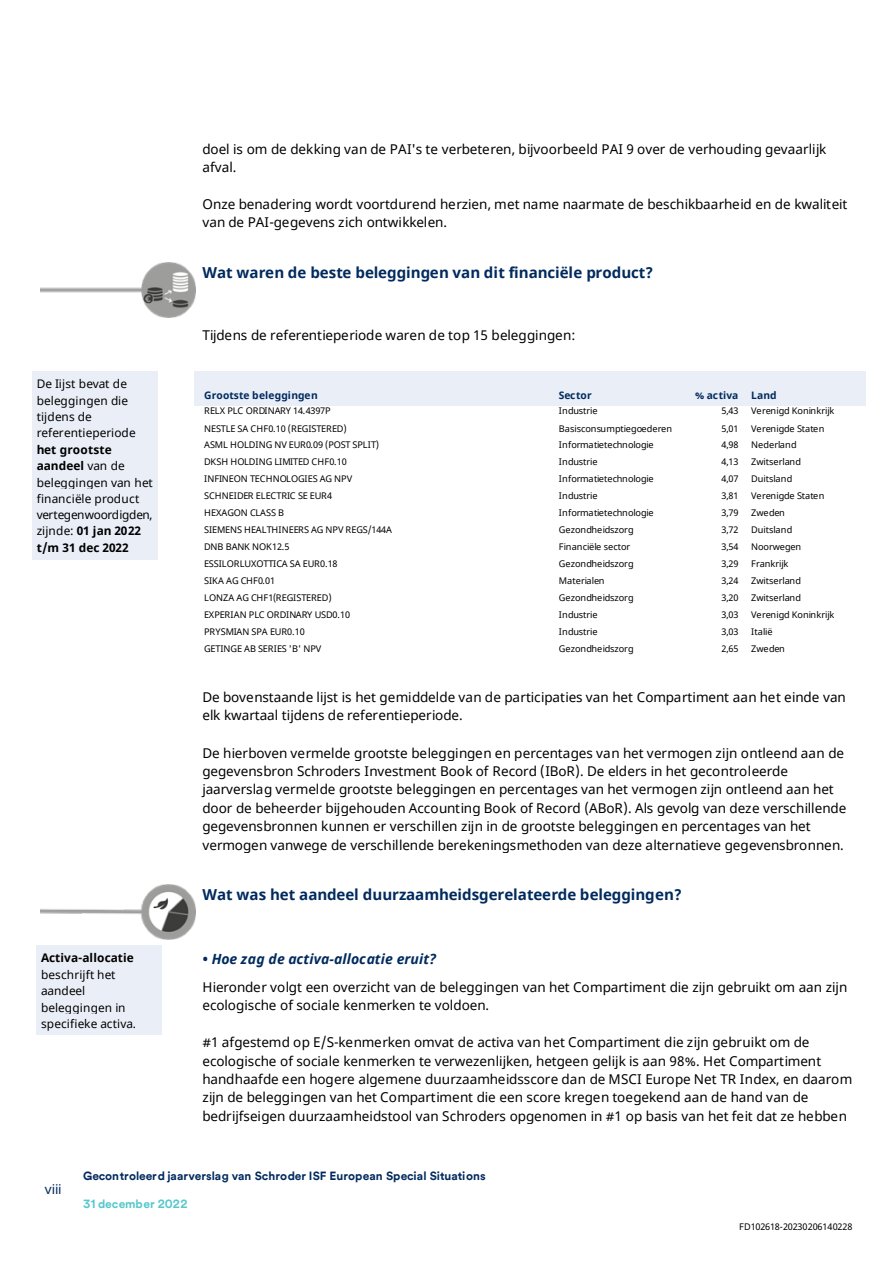
<style>
.page{position:relative;width:893px;height:1263px;background:#fff}
.page>*{position:absolute;margin:0;border:0;box-sizing:border-box;transform-origin:0 0}
.t1{font:700 15.15px "Noto Sans";letter-spacing:.005em;color:#002a5e}
.t2{font:italic 700 14.1px "Noto Sans";letter-spacing:.01em;color:#002a5e}
.t3{font:13.5px/18.3px "Noto Sans";letter-spacing:-.005em;color:#000}
.t4{font:13.5px "Noto Sans";color:#002a5e}
.t5{font:11.85px/16.4px "Noto Sans";letter-spacing:.015em;color:#000}
.t6{font:700 11.85px "Schroders Circular TT";letter-spacing:.005em;color:#002a5e}
.t7{font:700 11.85px "Noto Sans";letter-spacing:.015em;color:#000}
.t8{font:700 11.85px "Schroders Circular TT";letter-spacing:-.015em;color:#57c7cd}
.t9{font:700 10.2px "Noto Sans";letter-spacing:.01em;color:#002a5e}
.t10{font:9.15px "Noto Sans";letter-spacing:-.015em;color:#000}
.t11{font:9.15px "Noto Sans";letter-spacing:.005em;color:#000}
.t12{font:9.15px "Noto Sans";letter-spacing:.01em;color:#000}
.t13{font:9.15px "Noto Sans";letter-spacing:.015em;color:#000}
.s1{font-weight:700}
</style>
<div class="page">
<div style="left:32px;top:371px;width:126px;height:188px;background:#eaeef7"></div>
<div style="left:194px;top:371px;width:10px;height:34px;background:#eaeef7"></div>
<div style="left:204px;top:371px;width:355px;height:34px;background:#eaeef7"></div>
<div style="left:559px;top:371px;width:129px;height:34px;background:#eaeef7"></div>
<div style="left:688px;top:371px;width:63px;height:34px;background:#eaeef7"></div>
<div style="left:751px;top:371px;width:104px;height:34px;background:#eaeef7"></div>
<div style="left:855px;top:371px;width:11px;height:34px;background:#eaeef7"></div>
<div style="left:37px;top:945px;width:125px;height:90px;background:#eaeef7"></div>
<img style="left:41px;top:263px;width:155px;height:54px">
<img style="left:41px;top:885px;width:155px;height:54px">
<p class="t3" style="left:202px;top:140px;width:625px">doel is om de dekking van de PAI's te verbeteren, bijvoorbeeld PAI 9 over de verhouding gevaarlijk afval.</p>
<p class="t3" style="left:202px;top:195px;width:646px">Onze benadering wordt voortdurend herzien, met name naarmate de beschikbaarheid en de kwaliteit van de PAI-gegevens zich ontwikkelen.</p>
<p class="t1" style="left:202px;top:262px;width:452px">Wat waren de beste beleggingen van dit financiële product?</p>
<p class="t5" style="left:37px;top:376px;width:101px">De Iijst bevat de beleggingen die tijdens de referentieperiode</p>
<p class="t5" style="left:37px;top:442px;width:118px"><span class="s1">het grootste aandeel</span> van de beleggingen van het financiële product vertegenwoordigden, zijnde: <span class="s1">01 jan 2022 t/m 31 dec 2022</span></p>
<p class="t7" style="left:41px;top:950px;width:94px">Activa-allocatie</p>
<p class="t5" style="left:41px;top:966px;width:96px">beschrijft het aandeel beleggingen in specifieke activa.</p>
<p class="t3" style="left:202px;top:327px;width:374px">Tijdens de referentieperiode waren de top 15 beleggingen:</p>
<p class="t9" style="left:204px;top:388px;width:115px">Grootste beleggingen</p>
<p class="t9" style="left:559px;top:388px;width:34px">Sector</p>
<p class="t9" style="left:695px;top:388px;width:83px">% activa Land</p>
<p class="t10" style="left:204px;top:405px;width:128px">RELX PLC ORDINARY 14.4397P</p>
<p class="t10" style="left:559px;top:405px;width:40px">Industrie</p>
<p class="t10" style="left:721px;top:405px;width:18px">5,43</p>
<p class="t10" style="left:751px;top:405px;width:85px">Verenigd Koninkrijk</p>
<p class="t10" style="left:204px;top:422px;width:144px">NESTLE SA CHF0.10 (REGISTERED)</p>
<p class="t10" style="left:559px;top:422px;width:115px">Basisconsumptiegoederen</p>
<p class="t10" style="left:721px;top:422px;width:18px">5,01</p>
<p class="t10" style="left:751px;top:422px;width:75px">Verenigde Staten</p>
<p class="t10" style="left:204px;top:439px;width:176px">ASML HOLDING NV EUR0.09 (POST SPLIT)</p>
<p class="t10" style="left:559px;top:439px;width:96px">Informatietechnologie</p>
<p class="t10" style="left:721px;top:439px;width:18px">4,98</p>
<p class="t13" style="left:751px;top:439px;width:47px">Nederland</p>
<p class="t11" style="left:204px;top:455px;width:144px">DKSH HOLDING LIMITED CHF0.10</p>
<p class="t10" style="left:559px;top:455px;width:40px">Industrie</p>
<p class="t10" style="left:721px;top:455px;width:18px">4,13</p>
<p class="t10" style="left:751px;top:455px;width:51px">Zwitserland</p>
<p class="t11" style="left:204px;top:473px;width:150px">INFINEON TECHNOLOGIES AG NPV</p>
<p class="t10" style="left:559px;top:473px;width:96px">Informatietechnologie</p>
<p class="t10" style="left:721px;top:473px;width:18px">4,07</p>
<p class="t10" style="left:751px;top:473px;width:43px">Duitsland</p>
<p class="t10" style="left:204px;top:489px;width:130px">SCHNEIDER ELECTRIC SE EUR4</p>
<p class="t10" style="left:559px;top:489px;width:40px">Industrie</p>
<p class="t10" style="left:721px;top:489px;width:18px">3,81</p>
<p class="t10" style="left:751px;top:489px;width:75px">Verenigde Staten</p>
<p class="t10" style="left:204px;top:507px;width:81px">HEXAGON CLASS B</p>
<p class="t10" style="left:559px;top:507px;width:96px">Informatietechnologie</p>
<p class="t10" style="left:721px;top:507px;width:18px">3,79</p>
<p class="t10" style="left:751px;top:507px;width:35px">Zweden</p>
<p class="t10" style="left:204px;top:523px;width:189px">SIEMENS HEALTHINEERS AG NPV REGS/144A</p>
<p class="t10" style="left:559px;top:523px;width:76px">Gezondheidszorg</p>
<p class="t10" style="left:721px;top:523px;width:18px">3,72</p>
<p class="t10" style="left:751px;top:523px;width:43px">Duitsland</p>
<p class="t10" style="left:204px;top:540px;width:87px">DNB BANK NOK12.5</p>
<p class="t10" style="left:559px;top:540px;width:73px">Financiële sector</p>
<p class="t10" style="left:721px;top:540px;width:18px">3,54</p>
<p class="t10" style="left:751px;top:540px;width:51px">Noorwegen</p>
<p class="t10" style="left:204px;top:557px;width:135px">ESSILORLUXOTTICA SA EUR0.18</p>
<p class="t10" style="left:559px;top:557px;width:76px">Gezondheidszorg</p>
<p class="t10" style="left:721px;top:557px;width:18px">3,29</p>
<p class="t10" style="left:751px;top:557px;width:39px">Frankrijk</p>
<p class="t12" style="left:204px;top:574px;width:72px">SIKA AG CHF0.01</p>
<p class="t10" style="left:559px;top:574px;width:47px">Materialen</p>
<p class="t10" style="left:721px;top:574px;width:18px">3,24</p>
<p class="t10" style="left:751px;top:574px;width:51px">Zwitserland</p>
<p class="t11" style="left:204px;top:591px;width:129px">LONZA AG CHF1(REGISTERED)</p>
<p class="t10" style="left:559px;top:591px;width:76px">Gezondheidszorg</p>
<p class="t10" style="left:721px;top:591px;width:18px">3,20</p>
<p class="t10" style="left:751px;top:591px;width:51px">Zwitserland</p>
<p class="t10" style="left:204px;top:608px;width:147px">EXPERIAN PLC ORDINARY USD0.10</p>
<p class="t10" style="left:559px;top:608px;width:40px">Industrie</p>
<p class="t10" style="left:721px;top:608px;width:18px">3,03</p>
<p class="t10" style="left:751px;top:608px;width:85px">Verenigd Koninkrijk</p>
<p class="t10" style="left:204px;top:625px;width:102px">PRYSMIAN SPA EUR0.10</p>
<p class="t10" style="left:559px;top:625px;width:40px">Industrie</p>
<p class="t10" style="left:721px;top:625px;width:18px">3,03</p>
<p class="t10" style="left:751px;top:625px;width:23px">Italië</p>
<p class="t10" style="left:204px;top:642px;width:119px">GETINGE AB SERIES 'B' NPV</p>
<p class="t10" style="left:559px;top:642px;width:76px">Gezondheidszorg</p>
<p class="t10" style="left:721px;top:642px;width:18px">2,65</p>
<p class="t10" style="left:751px;top:642px;width:35px">Zweden</p>
<p class="t3" style="left:202px;top:688px;width:645px">De bovenstaande lijst is het gemiddelde van de participaties van het Compartiment aan het einde van elk kwartaal tijdens de referentieperiode.</p>
<p class="t3" style="left:202px;top:744px;width:645px">De hierboven vermelde grootste beleggingen en percentages van het vermogen zijn ontleend aan de gegevensbron Schroders Investment Book of Record (IBoR). De elders in het gecontroleerde jaarverslag vermelde grootste beleggingen en percentages van het vermogen zijn ontleend aan het door de beheerder bijgehouden Accounting Book of Record (ABoR). Als gevolg van deze verschillende gegevensbronnen kunnen er verschillen zijn in de grootste beleggingen en percentages van het vermogen vanwege de verschillende berekeningsmethoden van deze alternatieve gegevensbronnen.</p>
<p class="t1" style="left:202px;top:884px;width:481px">Wat was het aandeel duurzaamheidsgerelateerde beleggingen?</p>
<p class="t2" style="left:202px;top:949px;width:235px">• Hoe zag de activa-allocatie eruit?</p>
<p class="t3" style="left:202px;top:978px;width:647px">Hieronder volgt een overzicht van de beleggingen van het Compartiment die zijn gebruikt om aan zijn ecologische of sociale kenmerken te voldoen.</p>
<p class="t3" style="left:202px;top:1033px;width:651px">#1 afgestemd op E/S-kenmerken omvat de activa van het Compartiment die zijn gebruikt om de ecologische of sociale kenmerken te verwezenlijken, hetgeen gelijk is aan 98%. Het Compartiment handhaafde een hogere algemene duurzaamheidsscore dan de MSCI Europe Net TR Index, en daarom zijn de beleggingen van het Compartiment die een score kregen toegekend aan de hand van de bedrijfseigen duurzaamheidstool van Schroders opgenomen in #1 op basis van het feit dat ze hebben</p>
<p class="t4" style="left:45px;top:1179px;width:18px">viii</p>
<p class="t6" style="left:83px;top:1167px;width:404px">Gecontroleerd jaarverslag van Schroder ISF European Special Situations</p>
<p class="t8" style="left:83px;top:1196px;width:106px">31 december 2022</p>
<p class="t10" style="left:739px;top:1220px;width:115px">FD102618-20230206140228</p>
</div>
